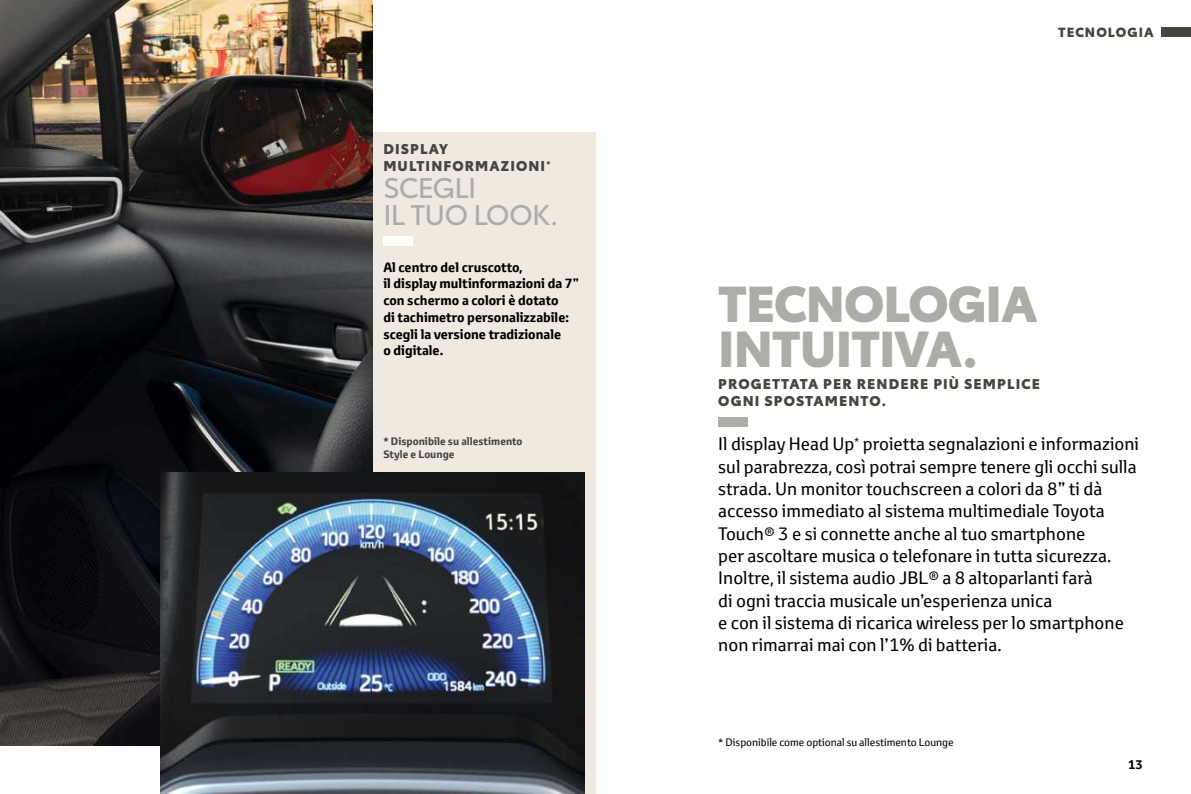
<style>
.page{position:relative;width:1191px;height:794px;background:#fff}
.page>*{position:absolute;margin:0;border:0;box-sizing:border-box;transform-origin:0 0}
.t1{font:900 49.88px/44.6px "Toyota Type";letter-spacing:-.02em;color:#adada7}
.t2{font:28px/27.1px "Toyota Type";letter-spacing:-.03em;color:#adada7}
.t3{font:17.5px/22.4px "Toyota Text";color:#000}
.t4{font:900 14px/16.8px "Toyota Type";letter-spacing:.08em;color:#464640}
.t5{font:700 13.12px/16.8px "Toyota Text";color:#000}
.t6{font:900 13.12px "Toyota Type";letter-spacing:.08em;color:#464640}
.t7{font:700 12.25px "Toyota Text";color:#000}
.t8{font:10.5px "Toyota Text";letter-spacing:-.005em;color:#000}
.t9{font:700 10.5px/12.6px "Toyota Text";color:#464640}
</style>
<div class="page">
<div style="left:1161px;top:27px;width:30px;height:10px;background:#464640"></div>
<div style="left:160px;top:132px;width:435px;height:662px;background:#f0e9e0"></div>
<div style="left:718px;top:417px;width:30px;height:10px;background:#adada7"></div>
<div style="left:383px;top:236px;width:30px;height:10px;background:#fff"></div>
<img style="left:0;top:0;width:372px;height:745px">
<img style="left:160px;top:472px;width:424px;height:322px">
<p class="t4" style="left:383px;top:140px;width:169px">DISPLAY<br>MULTINFORMAZIONI<sup>*</sup></p>
<h2 class="t2" style="left:383px;top:172px;width:176px">SCEGLI<br>IL TUO LOOK.</h2>
<p class="t5" style="left:383px;top:259px;width:197px">Al centro del cruscotto,<br>il display multinformazioni da 7” con schermo a colori è dotato<br>di tachimetro personalizzabile: scegli la versione tradizionale<br>o digitale.</p>
<p class="t9" style="left:383px;top:435px;width:141px">* Disponibile su allestimento<br>Style e Lounge</p>
<p class="t6" style="left:1058px;top:22px;width:97px">TECNOLOGIA</p>
<h1 class="t1" style="left:718px;top:277px;width:321px">TECNOLOGIA<br>INTUITIVA.</h1>
<p class="t4" style="left:718px;top:374px;width:323px">PROGETTATA PER RENDERE PIÙ SEMPLICE<br>OGNI SPOSTAMENTO.</p>
<p class="t3" style="left:718px;top:432px;width:422px">Il display Head Up<sup>*</sup> proietta segnalazioni e informazioni sul parabrezza, così potrai sempre tenere gli occhi sulla strada. Un monitor touchscreen a colori da 8” ti dà accesso immediato al sistema multimediale Toyota Touch® 3 e si connette anche al tuo smartphone<br>per ascoltare musica o telefonare in tutta sicurezza.<br>Inoltre, il sistema audio JBL® a 8 altoparlanti farà<br>di ogni traccia musicale un’esperienza unica<br>e con il sistema di ricarica wireless per lo smartphone non rimarrai mai con l’1% di batteria.</p>
<p class="t8" style="left:718px;top:735px;width:237px">* Disponibile come optional su allestimento Lounge</p>
<p class="t7" style="left:1128px;top:756px;width:16px">13</p>
</div>
